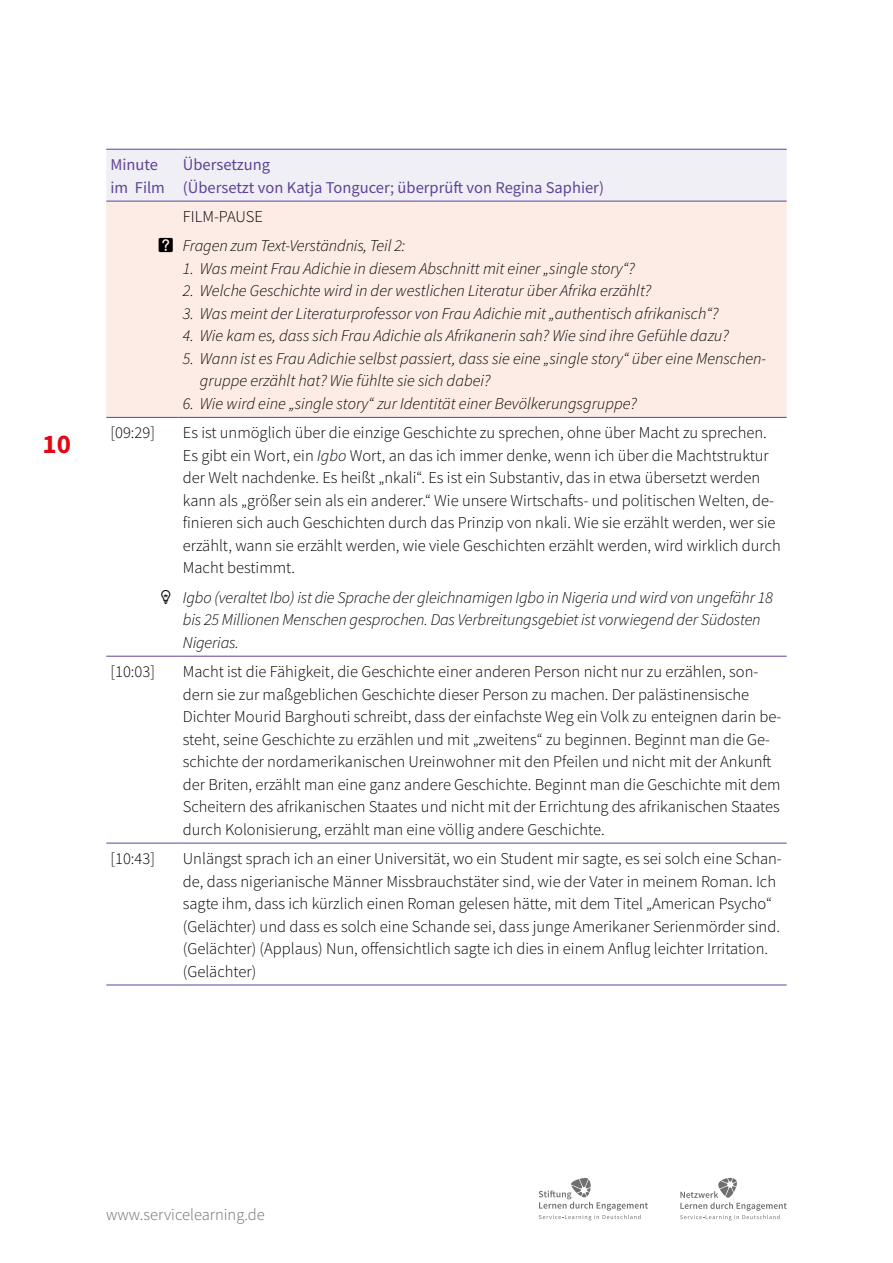
<style>
.page{position:relative;width:893px;height:1263px;background:#fff}
.page>*{position:absolute;margin:0;border:0;box-sizing:border-box;transform-origin:0 0}
.t1{font:700 27px "Source Sans Pro";color:#e30613}
.t2{font:300 16.5px/22.5px "Source Sans Pro";color:#000}
.t3{font:italic 300 16.5px/22.5px "Source Sans Pro";color:#000}
.t4{font:16.5px/22.5px "Source Sans Pro";color:#5f4394}
.t5{font:300 16.5px "Source Sans Pro";color:#706f6f}
.s1{font-style:italic}
</style>
<div class="page">
<svg style="left:539px;top:1178px;width:109px;height:42px"></svg>
<svg style="left:680px;top:1178px;width:107px;height:42px"></svg>
<div style="left:106px;top:150px;width:681px;height:51px;background:#f0eff5"></div>
<div style="left:106px;top:202px;width:681px;height:215px;background:#fdece5"></div>
<hr style="left:106px;top:149px;width:73px;height:1px;background:#5f4394">
<hr style="left:179px;top:149px;width:608px;height:1px;background:#5f4394">
<hr style="left:106px;top:201px;width:73px;height:1px;background:#5f4394">
<hr style="left:179px;top:201px;width:608px;height:1px;background:#5f4394">
<hr style="left:106px;top:417px;width:73px;height:1px;background:#5f4394">
<hr style="left:179px;top:417px;width:608px;height:1px;background:#5f4394">
<hr style="left:106px;top:656px;width:73px;height:1px;background:#5f4394">
<hr style="left:179px;top:656px;width:608px;height:1px;background:#5f4394">
<hr style="left:106px;top:843px;width:73px;height:1px;background:#5f4394">
<hr style="left:179px;top:843px;width:608px;height:1px;background:#5f4394">
<hr style="left:106px;top:984px;width:73px;height:1px;background:#5f4394">
<hr style="left:179px;top:984px;width:608px;height:1px;background:#5f4394">
<svg style="left:159px;top:238px;width:14px;height:14px"></svg>
<h1 class="t1" style="left:43px;top:426px;width:30px">10</h1>
<p class="t4" style="left:111px;top:153px;width:56px">Minute im Film</p>
<p class="t4" style="left:183px;top:153px;width:423px">Übersetzung<br>(Übersetzt von Katja Tongucer; überprüft von Regina Saphier)</p>
<p class="t2" style="left:183px;top:205px;width:82px">FILM-PAUSE</p>
<p class="t3" style="left:183px;top:235px;width:224px">Fragen zum Text-Verständnis, Teil 2:</p>
<p class="t3" style="left:183px;top:257px;width:454px">1. Was meint Frau Adichie in diesem Abschnitt mit einer „single story“?</p>
<p class="t3" style="left:183px;top:280px;width:470px">2. Welche Geschichte wird in der westlichen Literatur über Afrika erzählt?</p>
<p class="t3" style="left:183px;top:302px;width:537px">3. Was meint der Literaturprofessor von Frau Adichie mit „authentisch afrikanisch“?</p>
<p class="t3" style="left:183px;top:325px;width:547px">4. Wie kam es, dass sich Frau Adichie als Afrikanerin sah? Wie sind ihre Gefühle dazu?</p>
<p class="t3" style="left:200px;top:347px;width:568px;text-indent:-17px">5. Wann ist es Frau Adichie selbst passiert, dass sie eine „single story“ über eine Menschen&shy;gruppe erzählt hat? Wie fühlte sie sich dabei?</p>
<p class="t3" style="left:183px;top:392px;width:456px">6. Wie wird eine „single story“ zur Identität einer Bevölkerungsgruppe?</p>
<p class="t2" style="left:111px;top:422px;width:46px">[09:29]</p>
<p class="t2" style="left:183px;top:422px;width:599px">Es ist unmöglich über die einzige Geschichte zu sprechen, ohne über Macht zu sprechen.<br>Es gibt ein Wort, ein <span class="s1">Igbo</span> Wort, an das ich immer denke, wenn ich über die Machtstruktur der Welt nachdenke. Es heißt „nkali“. Es ist ein Substantiv, das in etwa übersetzt werden kann als „größer sein als ein anderer.“ Wie unsere Wirtschafts- und politischen Welten, de&shy;finieren sich auch Geschichten durch das Prinzip von nkali. Wie sie erzählt werden, wer sie erzählt, wann sie erzählt werden, wie viele Geschichten erzählt werden, wird wirklich durch Macht bestimmt.</p>
<p class="t3" style="left:183px;top:586px;width:591px;text-indent:-25px">● Igbo (veraltet Ibo) ist die Sprache der gleichnamigen Igbo in Nigeria und wird von ungefähr 18 bis 25 Millionen Menschen gesprochen. Das Verbreitungsgebiet ist vorwiegend der Südosten<br>Nigerias.</p>
<p class="t2" style="left:111px;top:660px;width:46px">[10:03]</p>
<p class="t2" style="left:183px;top:660px;width:600px">Macht ist die Fähigkeit, die Geschichte einer anderen Person nicht nur zu erzählen, son&shy;dern sie zur maßgeblichen Geschichte dieser Person zu machen. Der palästinensische Dichter Mourid Barghouti schreibt, dass der einfachste Weg ein Volk zu enteignen darin be&shy;steht, seine Geschichte zu erzählen und mit „zweitens“ zu beginnen. Beginnt man die Ge&shy;schichte der nordamerikanischen Ureinwohner mit den Pfeilen und nicht mit der Ankunft der Briten, erzählt man eine ganz andere Geschichte. Beginnt man die Geschichte mit dem Scheitern des afrikanischen Staates und nicht mit der Errichtung des afrikanischen Staates durch Kolonisierung, erzählt man eine völlig andere Geschichte.</p>
<p class="t2" style="left:111px;top:847px;width:46px">[10:43]</p>
<p class="t2" style="left:183px;top:847px;width:601px">Unlängst sprach ich an einer Universität, wo ein Student mir sagte, es sei solch eine Schan&shy;de, dass nigerianische Männer Missbrauchstäter sind, wie der Vater in meinem Roman. Ich sagte ihm, dass ich kürzlich einen Roman gelesen hätte, mit dem Titel „American Psycho“ (Gelächter) und dass es solch eine Schande sei, dass junge Amerikaner Serienmörder sind. (Gelächter) (Applaus) Nun, offensichtlich sagte ich dies in einem Anflug leichter Irritation. (Gelächter)</p>
<p class="t5" style="left:106px;top:1205px;width:160px">www.servicelearning.de</p>
</div>
